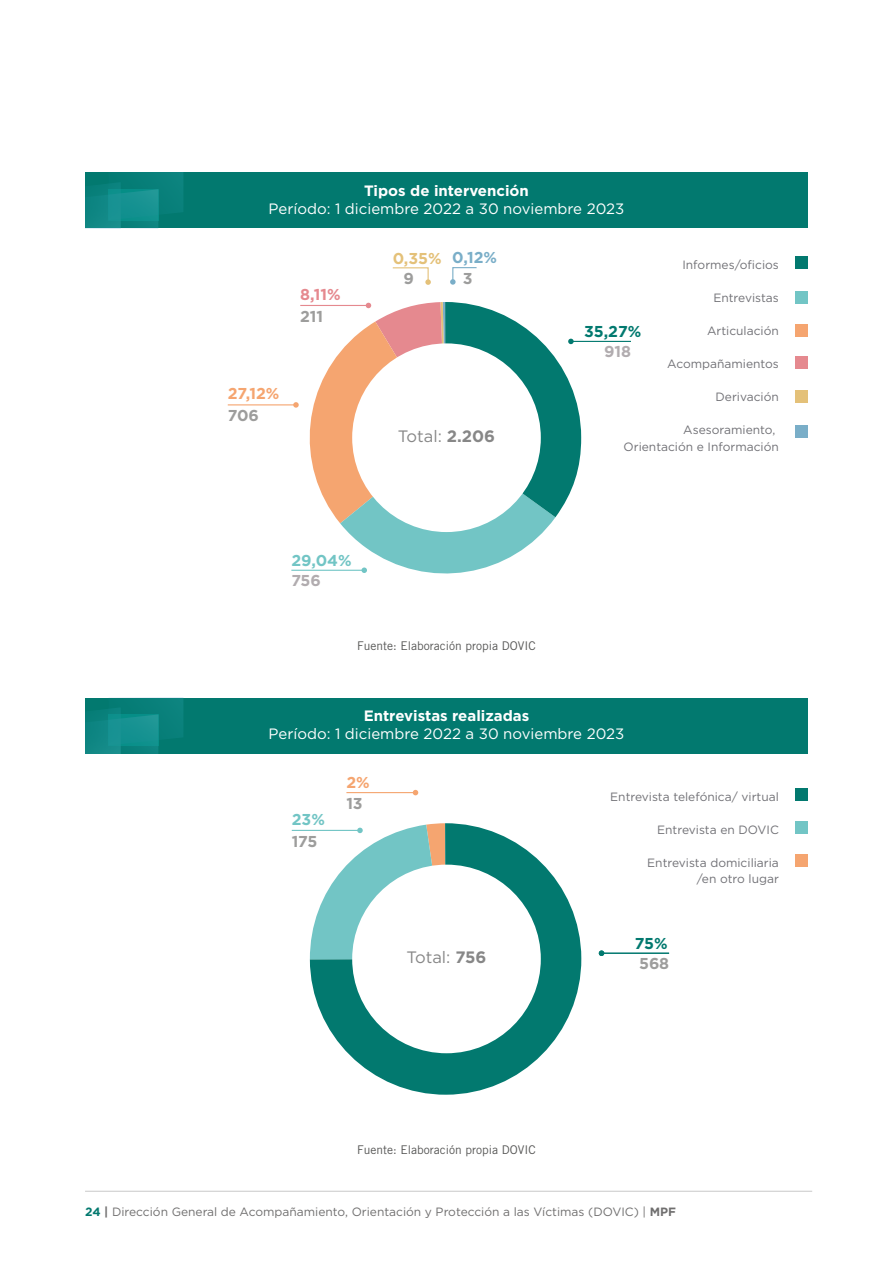
<style>
.page{position:relative;width:893px;height:1263px;background:#fff}
.page>*{position:absolute;margin:0;border:0;box-sizing:border-box;transform-origin:0 0}
.t1{font:16.5px "Gotham";color:#878787}
.t2{font:700 15.75px "Gotham";letter-spacing:-.01em;color:#9d9d9c}
.t3{font:700 15.75px "Gotham";color:#02796f}
.t4{font:700 15.75px "Gotham";color:#72c5c5}
.t5{font:700 15.75px "Gotham";color:#f5a570}
.t6{font:700 15.75px "Gotham";letter-spacing:-.01em;color:#b1acaf}
.t7{font:700 15.75px "Gotham";color:#7aaec8}
.t8{font:700 15.75px "Gotham";color:#e4c179}
.t9{font:700 15.75px "Gotham";color:#e5898f}
.t10{font:15px "Gotham";color:#fff}
.t11{font:700 15px "Gotham";color:#fff}
.t12{font:12px/16.5px "Gotham";color:#717176;text-align:right}
.t13{font:12px "Gotham";color:#706f6f}
.t14{font:12px "Trade Gothic LT Std";color:#575756}
.s1{font-weight:700}
.s2{font-weight:700;color:#03796f}
</style>
<div class="page">
<hr style="left:85px;top:1191px;width:727px;height:1px;background:#c8c8c8">
<div style="left:85px;top:173px;width:723px;height:55px;background:#02796f"></div>
<svg style="left:85px;top:173px;width:98px;height:55px"></svg>
<svg style="left:450px;top:267px;width:27px;height:18px"></svg>
<div style="left:796px;top:425px;width:12px;height:12px;background:#7aaec8"></div>
<svg style="left:392px;top:267px;width:39px;height:18px"></svg>
<div style="left:795px;top:390px;width:12px;height:13px;background:#e4c179"></div>
<div style="left:795px;top:324px;width:12px;height:13px;background:#f5a570"></div>
<div style="left:795px;top:356px;width:12px;height:12px;background:#e5898f"></div>
<div style="left:795px;top:291px;width:12px;height:13px;background:#72c5c5"></div>
<div style="left:795px;top:256px;width:12px;height:13px;background:#02796f"></div>
<hr style="left:228px;top:404px;width:68px;height:1px;background:#f5a570">
<hr style="left:571px;top:341px;width:60px;height:1px;background:#02796f">
<hr style="left:291px;top:570px;width:73px;height:1px;background:#72c5c5">
<svg style="left:293px;top:302px;width:288px;height:272px"></svg>
<div style="left:85px;top:698px;width:723px;height:55px;background:#02796f"></div>
<svg style="left:310px;top:823px;width:272px;height:272px;fill:#02796f"></svg>
<div style="left:352px;top:865px;width:189px;height:188px;background:#fff;border-radius:50%"></div>
<hr style="left:601px;top:953px;width:68px;height:1px;background:#02796f">
<svg style="left:599px;top:950px;width:5px;height:6px"></svg>
<div style="left:795px;top:788px;width:12px;height:12px;background:#02796f"></div>
<div style="left:795px;top:821px;width:12px;height:12px;background:#72c5c5"></div>
<div style="left:795px;top:854px;width:12px;height:12px;background:#f5a570"></div>
<hr style="left:346px;top:792px;width:70px;height:1px;background:#f5a570">
<svg style="left:413px;top:790px;width:5px;height:5px"></svg>
<hr style="left:292px;top:830px;width:68px;height:1px;background:#72c5c5">
<svg style="left:310px;top:823px;width:136px;height:136px"></svg>
<svg style="left:85px;top:698px;width:98px;height:55px"></svg>
<p class="t11" style="left:364px;top:181px;width:166px">Tipos de intervención</p>
<p class="t10" style="left:269px;top:199px;width:357px">Período: 1 diciembre 2022 a 30 noviembre 2023</p>
<h2 class="t7" style="left:452px;top:247px;width:46px">0,12%</h2>
<p class="t12" style="left:682px;top:256px;width:98px">Informes/oficios</p>
<p class="t12" style="left:713px;top:289px;width:67px">Entrevistas</p>
<p class="t12" style="left:707px;top:322px;width:73px">Articulación</p>
<p class="t12" style="left:667px;top:355px;width:113px">Acompañamientos</p>
<p class="t12" style="left:715px;top:388px;width:65px">Derivación</p>
<p class="t12" style="left:624px;top:421px;width:157px">Asesoramiento,<br>Orientación e Información</p>
<h2 class="t8" style="left:393px;top:248px;width:50px">0,35%</h2>
<h2 class="t2" style="left:403px;top:268px;width:12px">9</h2>
<h2 class="t2" style="left:463px;top:268px;width:11px">3</h2>
<h2 class="t9" style="left:300px;top:284px;width:42px">8,11%</h2>
<h2 class="t2" style="left:300px;top:306px;width:24px">211</h2>
<h2 class="t3" style="left:584px;top:321px;width:59px">35,27%</h2>
<h2 class="t6" style="left:604px;top:341px;width:28px">918</h2>
<h2 class="t5" style="left:228px;top:383px;width:53px">27,12%</h2>
<h2 class="t2" style="left:228px;top:405px;width:33px">706</h2>
<h1 class="t1" style="left:398px;top:426px;width:99px">Total: <span class="s1">2.206</span></h1>
<h2 class="t4" style="left:291px;top:550px;width:62px">29,04%</h2>
<h2 class="t6" style="left:291px;top:570px;width:31px">756</h2>
<p class="t14" style="left:357px;top:639px;width:180px">Fuente: Elaboración propia DOVIC</p>
<p class="t11" style="left:364px;top:706px;width:167px">Entrevistas realizadas</p>
<p class="t10" style="left:269px;top:724px;width:357px">Período: 1 diciembre 2022 a 30 noviembre 2023</p>
<h2 class="t4" style="left:292px;top:808px;width:35px">23%</h2>
<h2 class="t2" style="left:292px;top:831px;width:27px">175</h2>
<h2 class="t5" style="left:346px;top:772px;width:25px">2%</h2>
<h2 class="t2" style="left:346px;top:793px;width:18px">13</h2>
<h1 class="t1" style="left:406px;top:947px;width:82px">Total: <span class="s1">756</span></h1>
<p class="t14" style="left:357px;top:1143px;width:180px">Fuente: Elaboración propia DOVIC</p>
<p class="t12" style="left:610px;top:788px;width:170px">Entrevista telefónica/ virtual</p>
<p class="t12" style="left:657px;top:821px;width:123px">Entrevista en DOVIC</p>
<p class="t12" style="left:647px;top:854px;width:133px">Entrevista domiciliaria /en otro lugar</p>
<h2 class="t3" style="left:635px;top:933px;width:34px">75%</h2>
<h2 class="t2" style="left:639px;top:953px;width:31px">568</h2>
<p class="t13" style="left:85px;top:1204px;width:593px"><span class="s2">24</span> <span class="s1">|</span> Dirección General de Acompañamiento, Orientación y Protección a las Víctimas (DOVIC) | <span class="s1">MPF</span></p>
</div>
